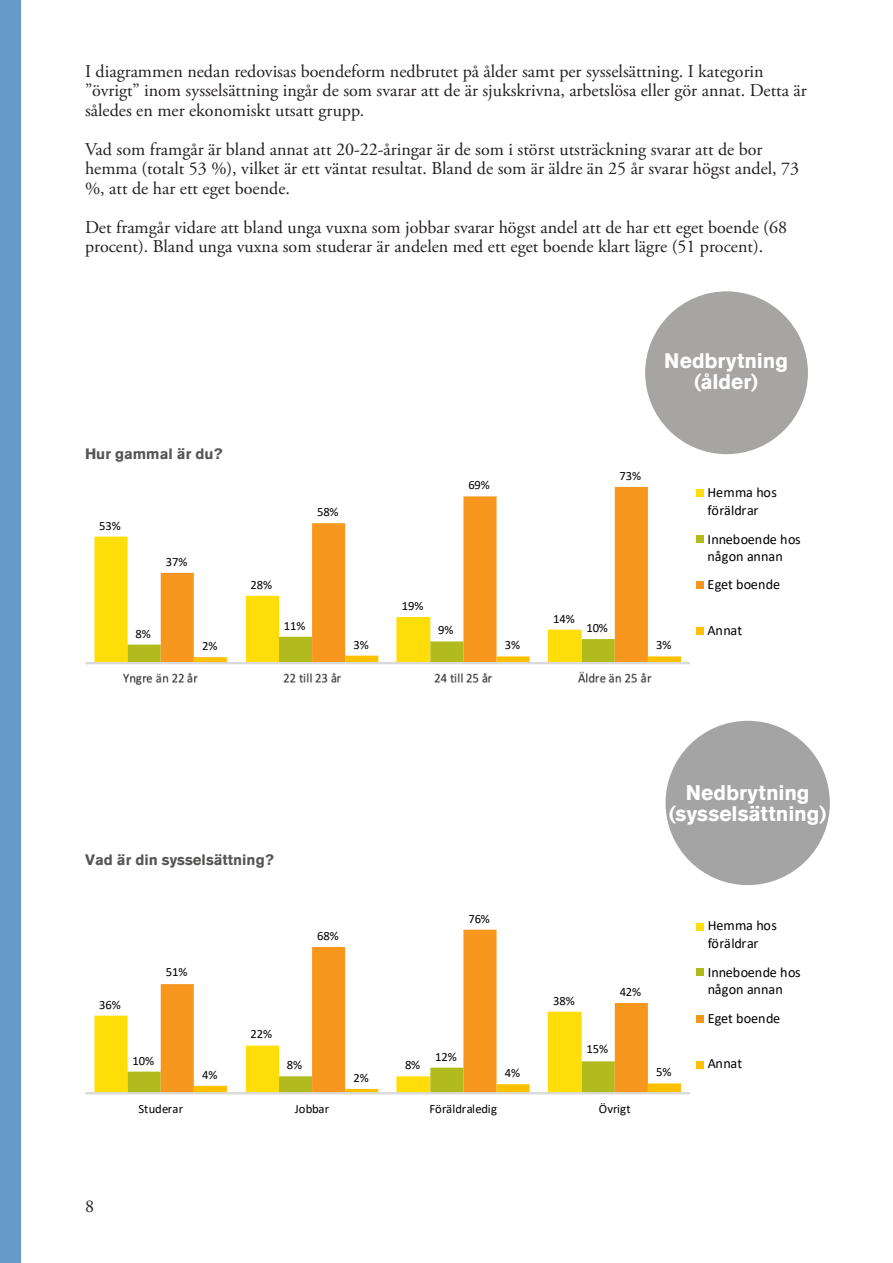
<style>
.page{position:relative;width:893px;height:1263px;background:#fff}
.page>*{position:absolute;margin:0;border:0;box-sizing:border-box;transform-origin:0 0}
.Rubrik_1_ej_toc{font:700 21px/21px "Akzidenz Grotesk BE";color:#fff;text-align:center}
.Brödtext{font:18px/19.5px "Adobe Garamond Pro";color:#231f20}
.Bildtext{font:700 15px "Akzidenz Grotesk BE";color:#565655}
.t1{font:14.25px/17.4px "Calibri";color:#000}
.t2{font:12.6px "Calibri";letter-spacing:-.005em;color:#000}
.t3{font:12.6px "Calibri";letter-spacing:.02em;color:#000}
</style>
<div class="page">
<div style="left:0;top:0;width:20px;height:1263px;background:#679ac8"></div>
<div style="left:645px;top:291px;width:163px;height:163px;background:#a6a5a4;border-radius:50%"></div>
<div style="left:666px;top:721px;width:163px;height:163px;background:#a4a4a4;border-radius:50%"></div>
<svg style="left:161px;top:930px;width:487px;height:82px"></svg>
<svg style="left:94px;top:1012px;width:587px;height:80px"></svg>
<hr style="left:85px;top:1092px;width:605px;height:2px;background:#d9d9d9">
<div style="left:696px;top:922px;width:8px;height:8px;background:#ffdd09"></div>
<div style="left:696px;top:968px;width:8px;height:8px;background:#b2bb1e"></div>
<div style="left:696px;top:1015px;width:8px;height:8px;background:#f8971d"></div>
<div style="left:696px;top:1060px;width:8px;height:8px;background:#ffc000"></div>
<svg style="left:94px;top:537px;width:67px;height:125px;fill:#ffdd09"></svg>
<svg style="left:161px;top:487px;width:487px;height:150px"></svg>
<svg style="left:128px;top:637px;width:553px;height:25px"></svg>
<hr style="left:85px;top:662px;width:605px;height:2px;background:#d9d9d9">
<img style="left:123px;top:672px;width:75px;height:13px">
<img style="left:283px;top:672px;width:58px;height:11px">
<img style="left:434px;top:672px;width:58px;height:11px">
<img style="left:578px;top:671px;width:74px;height:12px">
<div style="left:696px;top:489px;width:8px;height:8px;background:#ffdd09"></div>
<div style="left:696px;top:536px;width:8px;height:7px;background:#b2bb1e"></div>
<div style="left:696px;top:581px;width:8px;height:8px;background:#f8971d"></div>
<div style="left:696px;top:627px;width:8px;height:8px;background:#ffc000"></div>
<p class="Brödtext" style="left:85px;top:62px;width:723px">I diagrammen nedan redovisas boendeform nedbrutet på ålder samt per sysselsättning. I kategorin ”övrigt” inom sysselsättning ingår de som svarar att de är sjukskrivna, arbetslösa eller gör annat. Detta är således en mer ekonomiskt utsatt grupp.</p>
<p class="Brödtext" style="left:85px;top:140px;width:716px">Vad som framgår är bland annat att 20-22-åringar är de som i störst utsträckning svarar att de bor hemma (totalt 53 %), vilket är ett väntat resultat. Bland de som är äldre än 25 år svarar högst andel, 73 %, att de har ett eget boende.</p>
<p class="Brödtext" style="left:85px;top:218px;width:703px">Det framgår vidare att bland unga vuxna som jobbar svarar högst andel att de har ett eget boende (68 procent). Bland unga vuxna som studerar är andelen med ett eget boende klart lägre (51 procent).</p>
<p class="Bildtext" style="left:85px;top:445px;width:139px">Hur gammal är du?</p>
<p class="t2" style="left:99px;top:517px;width:23px">53%</p>
<p class="t2" style="left:166px;top:553px;width:23px">37%</p>
<p class="t2" style="left:136px;top:624px;width:17px">8%</p>
<p class="t2" style="left:317px;top:503px;width:23px">58%</p>
<p class="t2" style="left:251px;top:576px;width:23px">28%</p>
<p class="t2" style="left:284px;top:617px;width:23px">11%</p>
<p class="Rubrik_1_ej_toc" style="left:664px;top:351px;width:125px">Nedbrytning (ålder)</p>
<p class="t2" style="left:468px;top:476px;width:23px">69%</p>
<p class="t2" style="left:620px;top:467px;width:23px">73%</p>
<p class="t2" style="left:402px;top:597px;width:23px">19%</p>
<p class="t2" style="left:553px;top:610px;width:23px">14%</p>
<p class="t2" style="left:438px;top:621px;width:17px">9%</p>
<p class="t2" style="left:586px;top:619px;width:23px">10%</p>
<p class="t1" style="left:708px;top:483px;width:71px">Hemma hos föräldrar</p>
<p class="t1" style="left:708px;top:530px;width:95px">Inneboende hos någon annan</p>
<p class="t1" style="left:708px;top:576px;width:74px">Eget boende</p>
<p class="t1" style="left:708px;top:621px;width:36px">Annat</p>
<p class="t2" style="left:202px;top:637px;width:17px">2%</p>
<p class="t2" style="left:353px;top:636px;width:17px">3%</p>
<p class="t2" style="left:505px;top:636px;width:17px">3%</p>
<p class="t2" style="left:656px;top:636px;width:17px">3%</p>
<p class="Bildtext" style="left:85px;top:851px;width:190px">Vad är din sysselsättning?</p>
<p class="t2" style="left:99px;top:995px;width:23px">36%</p>
<p class="t2" style="left:166px;top:963px;width:23px">51%</p>
<p class="t2" style="left:251px;top:1025px;width:23px">22%</p>
<p class="t2" style="left:317px;top:927px;width:23px">68%</p>
<p class="t2" style="left:133px;top:1051px;width:23px">10%</p>
<p class="t2" style="left:287px;top:1056px;width:17px">8%</p>
<p class="t2" style="left:202px;top:1066px;width:17px">4%</p>
<p class="t2" style="left:353px;top:1069px;width:17px">2%</p>
<p class="Rubrik_1_ej_toc" style="left:669px;top:783px;width:159px">Nedbrytning (sysselsättning)</p>
<p class="t2" style="left:468px;top:910px;width:23px">76%</p>
<p class="t2" style="left:405px;top:1056px;width:17px">8%</p>
<p class="t2" style="left:435px;top:1048px;width:23px">12%</p>
<p class="t2" style="left:553px;top:992px;width:23px">38%</p>
<p class="t2" style="left:620px;top:983px;width:23px">42%</p>
<p class="t2" style="left:586px;top:1040px;width:23px">15%</p>
<p class="t2" style="left:505px;top:1064px;width:17px">4%</p>
<p class="t2" style="left:656px;top:1063px;width:17px">5%</p>
<p class="t1" style="left:708px;top:917px;width:71px">Hemma hos föräldrar</p>
<p class="t1" style="left:708px;top:963px;width:95px">Inneboende hos någon annan</p>
<p class="t1" style="left:708px;top:1009px;width:74px">Eget boende</p>
<p class="t1" style="left:708px;top:1055px;width:36px">Annat</p>
<p class="Brödtext" style="left:85px;top:1197px;width:10px">8</p>
<p class="t3" style="left:139px;top:1100px;width:46px">Studerar</p>
<p class="t2" style="left:295px;top:1100px;width:36px">Jobbar</p>
<p class="t2" style="left:430px;top:1100px;width:69px">Föräldraledig</p>
<p class="t2" style="left:599px;top:1100px;width:33px">Övrigt</p>
</div>
